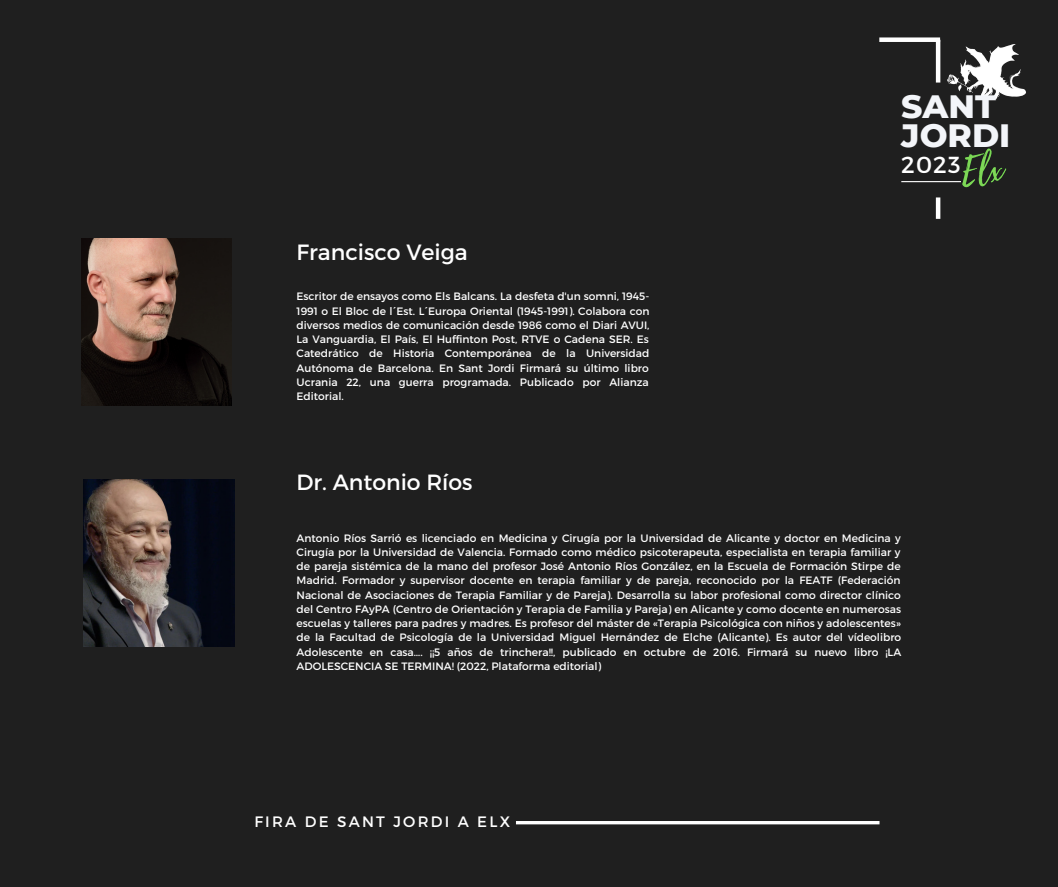
<style>
.page{position:relative;width:1058px;height:887px;background:#fff}
.page>*{position:absolute;margin:0;border:0;box-sizing:border-box;transform-origin:0 0}
.t1{font:800 33px/29px "Montserrat";color:#f3f5f9}
.t2{font:23.25px "Montserrat";color:#fff}
.t3{font:22.05px "Montserrat";color:#fff}
.t4{font:21.9px "Montserrat";color:#fff}
.t5{font:15.15px "Montserrat";letter-spacing:.15em;color:#fff}
.t6{font:10.65px/14.2px "Montserrat";color:#fff;text-align:justify}
</style>
<div class="page">
<div style="left:0;top:0;width:1058px;height:886px;background:#1f1f1f"></div>
<hr style="left:516px;top:821px;width:363px;height:3px;background:#fff">
<img style="left:83px;top:479px;width:151px;height:167px">
<img style="left:81px;top:238px;width:151px;height:167px">
<hr style="left:901px;top:181px;width:60px;height:1px;background:#fff">
<div style="left:879px;top:37px;width:61px;height:5px;background:#fff"></div>
<img style="left:934px;top:37px;width:92px;height:63px">
<img style="left:934px;top:148px;width:73px;height:71px">
<h3 class="t3" style="left:296px;top:238px;width:173px">Francisco Veiga</h3>
<p class="t6" style="left:296px;top:289px;width:354px">Escritor de ensayos como Els Balcans. La desfeta d'un somni, 1945- 1991 o El Bloc de l´Est. L´Europa Oriental (1945-1991). Colabora con diversos medios de comunicación desde 1986 como el Diari AVUI, La Vanguardia, El País, El Huffinton Post, RTVE o Cadena SER. Es Catedrático de Historia Contemporánea de la Universidad Autónoma de Barcelona. En Sant Jordi Firmará su último libro Ucrania 22, una guerra programada. Publicado por Alianza Editorial.</p>
<h3 class="t4" style="left:296px;top:468px;width:177px">Dr. Antonio Ríos</h3>
<h1 class="t1" style="left:901px;top:92px;width:111px">SANT<br>JORDI</h1>
<h2 class="t2" style="left:901px;top:149px;width:61px">2023</h2>
<p class="t6" style="left:296px;top:530px;width:606px">Antonio Ríos Sarrió es licenciado en Medicina y Cirugía por la Universidad de Alicante y doctor en Medicina y Cirugía por la Universidad de Valencia. Formado como médico psicoterapeuta, especialista en terapia familiar y de pareja sistémica de la mano del profesor José Antonio Ríos González, en la Escuela de Formación Stirpe de Madrid. Formador y supervisor docente en terapia familiar y de pareja, reconocido por la FEATF (Federación Nacional de Asociaciones de Terapia Familiar y de Pareja). Desarrolla su labor profesional como director clínico del Centro FAyPA (Centro de Orientación y Terapia de Familia y Pareja) en Alicante y como docente en numerosas escuelas y talleres para padres y madres. Es profesor del máster de «Terapia Psicológica con niños y adolescentes» de la Facultad de Psicología de la Universidad Miguel Hernández de Elche (Alicante). Es autor del vídeolibro Adolescente en casa…. ¡¡5 años de trinchera!!, publicado en octubre de 2016. Firmará su nuevo libro ¡LA ADOLESCENCIA SE TERMINA! (2022, Plataforma editorial)</p>
<h3 class="t5" style="left:254px;top:811px;width:257px">FIRA DE SANT JORDI A ELX</h3>
</div>
